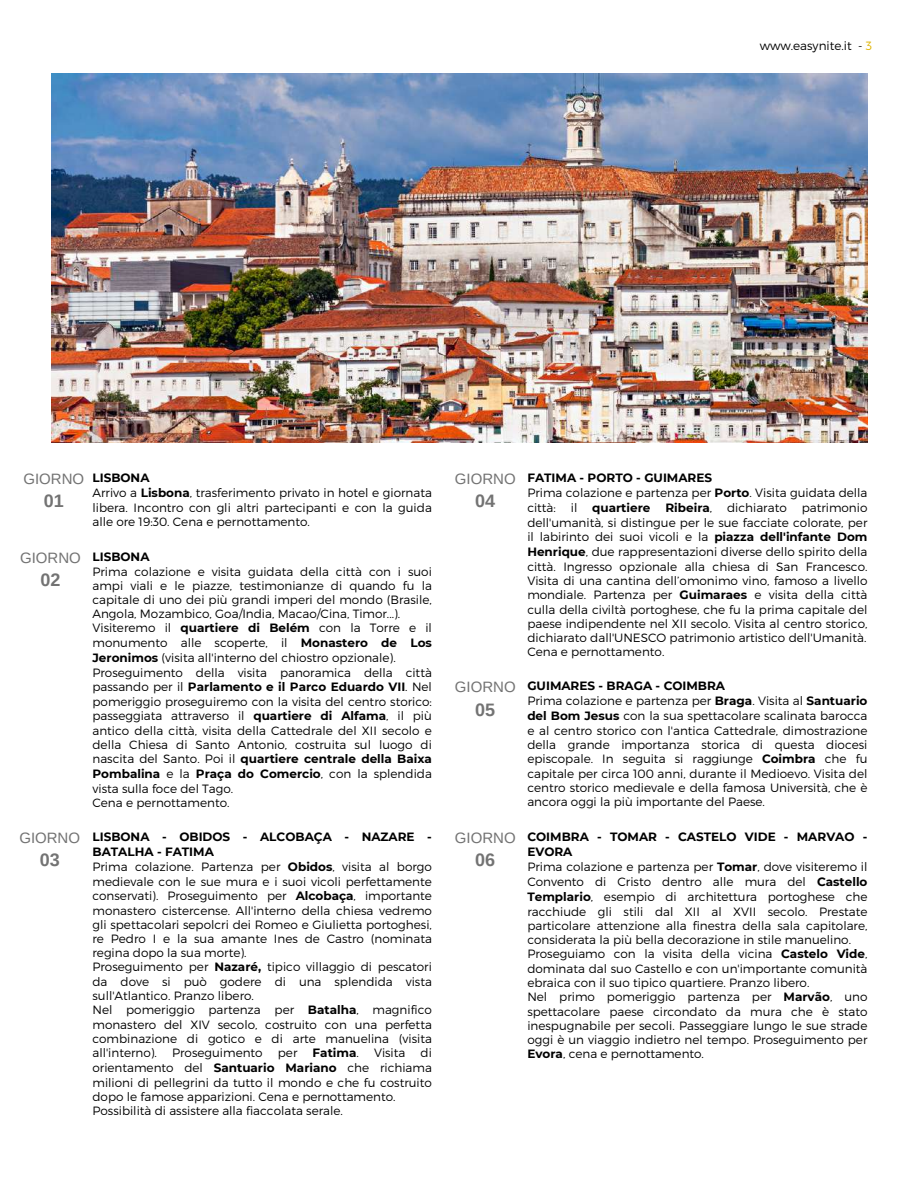
<style>
.page{position:relative;width:918px;height:1188px;background:#fff}
.page>*{position:absolute;margin:0;border:0;box-sizing:border-box;transform-origin:0 0}
.t1{font:700 18px "Arimo";color:#737373}
.t2{font:15px "Arimo";color:#737373}
.t3{font:300 12px/14.4px "Montserrat";color:#000}
.t4{font:700 12px "Montserrat";color:#000}
.s1{color:#dfb300}
.s2{font-weight:700}
.s3{font-weight:300}
</style>
<div class="page">
<img style="left:52px;top:74px;width:815px;height:369px">
<p class="t3" style="left:760px;top:38px;width:114px">www.easynite.it - <span class="s1">3</span></p>
<p class="t2" style="left:23px;top:470px;width:62px">GIORNO</p>
<h1 class="t1" style="left:44px;top:491px;width:22px">01</h1>
<p class="t3" style="left:92px;top:469px;width:341px"><span class="s2">LISBONA<br></span>Arrivo a <span class="s2">Lisbona</span>, trasferimento privato in hotel e giornata libera. Incontro con gli altri partecipanti e con la guida alle ore 19:30. Cena e pernottamento.</p>
<p class="t2" style="left:20px;top:550px;width:62px">GIORNO</p>
<h1 class="t1" style="left:40px;top:570px;width:22px">02</h1>
<p class="t4" style="left:92px;top:550px;width:59px">LISBONA</p>
<p class="t3" style="left:92px;top:564px;width:341px">Prima colazione e visita guidata della città con i suoi ampi viali e le piazze, testimonianze di quando fu la capitale di uno dei più grandi imperi del mondo (Brasile, Angola, Mozambico, Goa/India, Macao/Cina, Timor...).<br>Visiteremo il <span class="s2">quartiere di Belém</span> con la Torre e il monumento alle scoperte, il <span class="s2">Monastero de Los Jeronimos</span> (visita all'interno del chiostro opzionale).<br>Proseguimento della visita panoramica della città passando per il <span class="s2">Parlamento e il Parco Eduardo VII</span>. Nel pomeriggio proseguiremo con la visita del centro storico: passeggiata attraverso il <span class="s2">quartiere di Alfama</span>, il più antico della città, visita della Cattedrale del XII secolo e della Chiesa di Santo Antonio, costruita sul luogo di nascita del Santo. Poi il <span class="s2">quartiere centrale della Baixa Pombalina</span> e la <span class="s2">Praça do Comercio</span>, con la splendida vista sulla foce del Tago.<br>Cena e pernottamento.</p>
<p class="t2" style="left:455px;top:470px;width:62px">GIORNO</p>
<h1 class="t1" style="left:475px;top:491px;width:22px">04</h1>
<p class="t2" style="left:455px;top:679px;width:62px">GIORNO</p>
<h1 class="t1" style="left:475px;top:699px;width:22px">05</h1>
<p class="t3" style="left:527px;top:469px;width:342px"><span class="s2">FATIMA - PORTO - GUIMARES<br></span>Prima colazione e partenza per <span class="s2">Porto</span>. Visita guidata della città: il <span class="s2">quartiere Ribeira</span>, dichiarato patrimonio dell'umanità, si distingue per le sue facciate colorate, per il labirinto dei suoi vicoli e la <span class="s2">piazza dell'infante Dom Henrique</span>, due rappresentazioni diverse dello spirito della città. Ingresso opzionale alla chiesa di San Francesco.<br>Visita di una cantina dell’omonimo vino, famoso a livello mondiale. Partenza per <span class="s2">Guimaraes</span> e visita della città culla della civiltà portoghese, che fu la prima capitale del paese indipendente nel XII secolo. Visita al centro storico, dichiarato dall'UNESCO patrimonio artistico dell'Umanità.<br>Cena e pernottamento.</p>
<p class="t3" style="left:527px;top:678px;width:342px"><span class="s2">GUIMARES - BRAGA - COIMBRA<br></span>Prima colazione e partenza per <span class="s2">Braga</span>. Visita al <span class="s2">Santuario del Bom Jesus</span> con la sua spettacolare scalinata barocca e al centro storico con l'antica Cattedrale, dimostrazione della grande importanza storica di questa diocesi episcopale. In seguita si raggiunge <span class="s2">Coimbra</span> che fu capitale per circa 100 anni, durante il Medioevo. Visita del centro storico medievale e della famosa Università, che è ancora oggi la più importante del Paese.</p>
<p class="t2" style="left:19px;top:830px;width:62px">GIORNO</p>
<h1 class="t1" style="left:40px;top:850px;width:22px">03</h1>
<p class="t3" style="left:92px;top:829px;width:341px"><span class="s2">LISBONA - OBIDOS - ALCOBAÇA - NAZARE - BATALHA - FATIMA<br></span>Prima colazione. Partenza per <span class="s2">Obidos</span>, visita al borgo medievale con le sue mura e i suoi vicoli perfettamente conservati). Proseguimento per <span class="s2">Alcobaça</span>, importante monastero cistercense. All'interno della chiesa vedremo gli spettacolari sepolcri dei Romeo e Giulietta portoghesi, re Pedro I e la sua amante Ines de Castro (nominata regina dopo la sua morte).<br>Proseguimento per <span class="s2">Nazaré,</span> tipico villaggio di pescatori da dove si può godere di una splendida vista sull'Atlantico. Pranzo libero.<br>Nel pomeriggio partenza per <span class="s2">Batalha</span>, magnifico monastero del XIV secolo, costruito con una perfetta combinazione di gotico e di arte manuelina (visita all'interno).</p>
<p class="t3" style="left:172px;top:1045px;width:92px">Proseguimento</p>
<p class="t3" style="left:278px;top:1045px;width:21px">per</p>
<p class="t4" style="left:313px;top:1046px;width:48px">Fatima<span class="s3">.</span></p>
<p class="t3" style="left:374px;top:1045px;width:33px">Visita</p>
<p class="t3" style="left:92px;top:1045px;width:341px;text-indent:328px">di orientamento del <span class="s2">Santuario Mariano</span> che richiama milioni di pellegrini da tutto il mondo e che fu costruito dopo le famose apparizioni. Cena e pernottamento.<br>Possibilità di assistere alla fiaccolata serale.</p>
<p class="t2" style="left:455px;top:830px;width:62px">GIORNO</p>
<h1 class="t1" style="left:475px;top:850px;width:22px">06</h1>
<p class="t3" style="left:527px;top:829px;width:342px"><span class="s2">COIMBRA - TOMAR - CASTELO VIDE - MARVAO - EVORA<br></span>Prima colazione e partenza per <span class="s2">Tomar</span>, dove visiteremo il Convento di Cristo dentro alle mura del <span class="s2">Castello Templario</span>, esempio di architettura portoghese che racchiude gli stili dal XII al XVII secolo. Prestate particolare attenzione alla finestra della sala capitolare, considerata la più bella decorazione in stile manuelino.<br>Proseguiamo con la visita della vicina <span class="s2">Castelo Vide</span>, dominata dal suo Castello e con un'importante comunità ebraica con il suo tipico quartiere. Pranzo libero.<br>Nel primo pomeriggio partenza per <span class="s2">Marvão</span>, uno spettacolare paese circondato da mura che è stato inespugnabile per secoli. Passeggiare lungo le sue strade oggi è un viaggio indietro nel tempo. Proseguimento per <span class="s2">Evora</span>, cena e pernottamento.</p>
</div>
